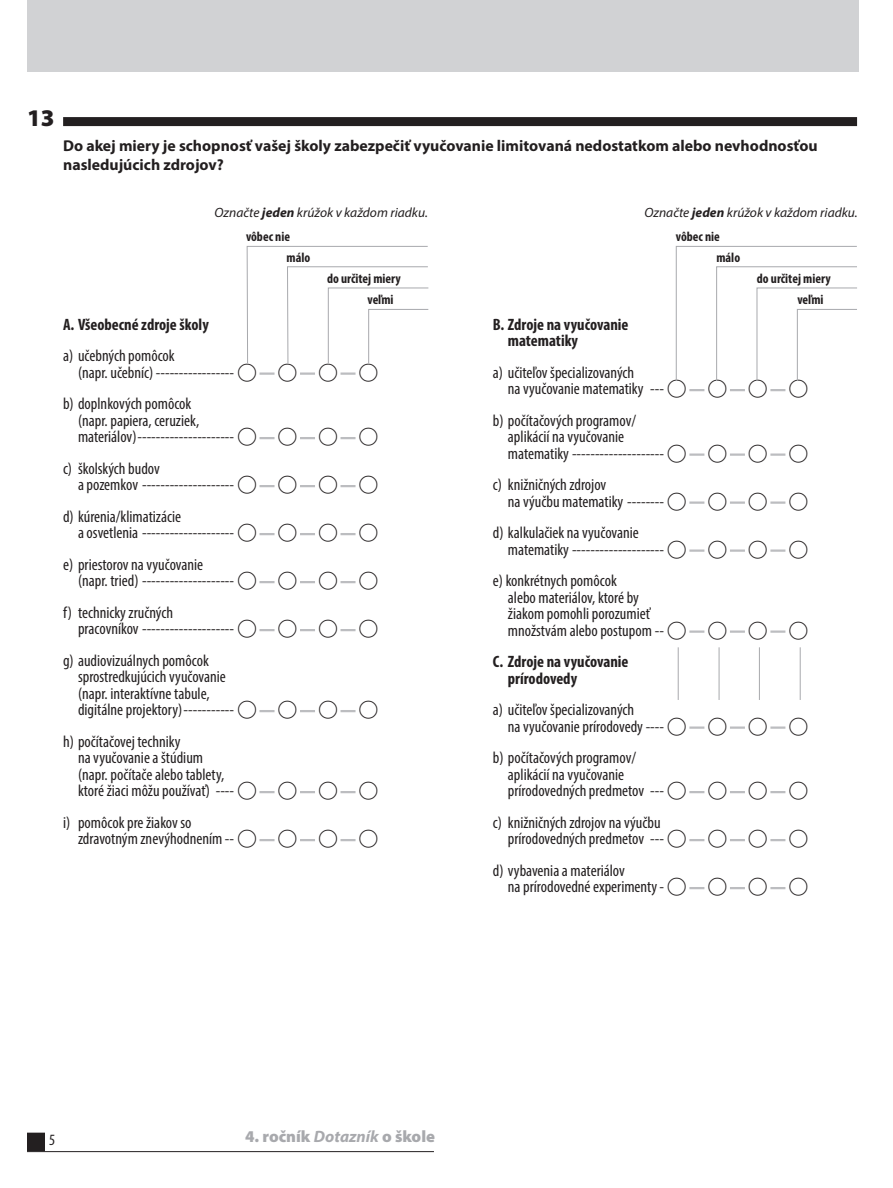
<style>
.page{position:relative;width:893px;height:1188px;background:#fff}
.page>*{position:absolute;margin:0;border:0;box-sizing:border-box;transform-origin:0 0}
.t1{font:900 24px "Myriad Pro";color:#231f20}
.t2{font:condensed 16.5px/16.5px "Myriad Pro";color:#231f20}
.t3{font:700 condensed 16.5px/16.5px "Myriad Pro";color:#231f20}
.t4{font:900 16.5px "Myriad Pro";color:#a8a9ad}
.t5{font:700 15.75px/18.9px "Myriad Pro";color:#231f20}
.t6{font:condensed 15.75px "Myriad Pro";color:#231f20}
.t7{font:italic 13.5px/24px "Myriad Pro";color:#231f20}
.t8{font:700 condensed 13.5px/21px "Myriad Pro";color:#231f20}
.s1{font-weight:700}
.s2{font-weight:700;font-style:normal;font-stretch:condensed}
.s3{font-family:"TIMSS options";font-stretch:normal;font-size:22.5px}
.s4{font-style:italic}
.s5{font-weight:700;font-style:italic}
</style>
<div class="page">
<div style="left:28px;top:1133px;width:16px;height:17px;background:#231f20"></div>
<div style="left:27px;top:1133px;width:18px;height:18px;border:2px solid #231f20"></div>
<hr style="left:27px;top:1151px;width:407px;height:1px;background:#231f20">
<div style="left:27px;top:0;width:831px;height:72px;background:#d1d2d4"></div>
<hr style="left:260px;top:372px;width:15px;height:3px;background:#bcbdc0">
<hr style="left:300px;top:372px;width:15px;height:3px;background:#bcbdc0">
<hr style="left:341px;top:372px;width:15px;height:3px;background:#bcbdc0">
<svg style="left:260px;top:437px;width:15px;height:2px"></svg>
<svg style="left:300px;top:437px;width:15px;height:2px"></svg>
<svg style="left:341px;top:437px;width:15px;height:2px"></svg>
<svg style="left:260px;top:485px;width:15px;height:2px"></svg>
<svg style="left:300px;top:485px;width:15px;height:2px"></svg>
<svg style="left:341px;top:485px;width:15px;height:2px"></svg>
<svg style="left:260px;top:533px;width:15px;height:2px"></svg>
<svg style="left:300px;top:533px;width:15px;height:2px"></svg>
<svg style="left:341px;top:533px;width:15px;height:2px"></svg>
<svg style="left:260px;top:581px;width:15px;height:2px"></svg>
<svg style="left:300px;top:581px;width:15px;height:2px"></svg>
<svg style="left:341px;top:581px;width:15px;height:2px"></svg>
<svg style="left:260px;top:629px;width:15px;height:2px"></svg>
<svg style="left:300px;top:629px;width:15px;height:2px"></svg>
<svg style="left:341px;top:629px;width:15px;height:2px"></svg>
<svg style="left:260px;top:710px;width:15px;height:2px"></svg>
<svg style="left:300px;top:710px;width:15px;height:2px"></svg>
<svg style="left:341px;top:710px;width:15px;height:2px"></svg>
<svg style="left:260px;top:791px;width:15px;height:2px"></svg>
<svg style="left:300px;top:791px;width:15px;height:2px"></svg>
<svg style="left:341px;top:791px;width:15px;height:2px"></svg>
<svg style="left:260px;top:839px;width:15px;height:2px"></svg>
<svg style="left:300px;top:839px;width:15px;height:2px"></svg>
<svg style="left:341px;top:839px;width:15px;height:2px"></svg>
<svg style="left:689px;top:389px;width:15px;height:2px"></svg>
<svg style="left:730px;top:389px;width:15px;height:2px"></svg>
<svg style="left:770px;top:389px;width:15px;height:2px"></svg>
<hr style="left:689px;top:453px;width:15px;height:3px;background:#bcbdc0">
<hr style="left:730px;top:453px;width:15px;height:3px;background:#bcbdc0">
<hr style="left:770px;top:453px;width:15px;height:3px;background:#bcbdc0">
<hr style="left:689px;top:501px;width:15px;height:3px;background:#bcbdc0">
<hr style="left:730px;top:501px;width:15px;height:3px;background:#bcbdc0">
<hr style="left:770px;top:501px;width:15px;height:3px;background:#bcbdc0">
<hr style="left:689px;top:549px;width:15px;height:3px;background:#bcbdc0">
<hr style="left:730px;top:549px;width:15px;height:3px;background:#bcbdc0">
<hr style="left:770px;top:549px;width:15px;height:3px;background:#bcbdc0">
<hr style="left:689px;top:630px;width:15px;height:3px;background:#bcbdc0">
<hr style="left:730px;top:630px;width:15px;height:3px;background:#bcbdc0">
<hr style="left:770px;top:630px;width:15px;height:3px;background:#bcbdc0">
<hr style="left:689px;top:726px;width:15px;height:3px;background:#bcbdc0">
<hr style="left:730px;top:726px;width:15px;height:3px;background:#bcbdc0">
<hr style="left:770px;top:726px;width:15px;height:3px;background:#bcbdc0">
<svg style="left:689px;top:791px;width:15px;height:2px"></svg>
<svg style="left:730px;top:791px;width:15px;height:2px"></svg>
<svg style="left:770px;top:791px;width:15px;height:2px"></svg>
<svg style="left:689px;top:839px;width:15px;height:2px"></svg>
<svg style="left:730px;top:839px;width:15px;height:2px"></svg>
<svg style="left:770px;top:839px;width:15px;height:2px"></svg>
<svg style="left:689px;top:887px;width:15px;height:2px"></svg>
<svg style="left:730px;top:887px;width:15px;height:2px"></svg>
<svg style="left:770px;top:887px;width:15px;height:2px"></svg>
<div style="left:63px;top:117px;width:794px;height:9px;background:#231f20"></div>
<hr style="left:678px;top:647px;width:1px;height:53px;background:#a8a9ad">
<hr style="left:719px;top:647px;width:1px;height:53px;background:#a8a9ad">
<hr style="left:759px;top:647px;width:1px;height:53px;background:#a8a9ad">
<hr style="left:800px;top:647px;width:1px;height:53px;background:#a8a9ad">
<svg style="left:675px;top:246px;width:182px;height:135px"></svg>
<svg style="left:246px;top:246px;width:183px;height:118px"></svg>
<h1 class="t1" style="left:27px;top:104px;width:29px">13</h1>
<p class="t5" style="left:63px;top:136px;width:756px">Do akej miery je schopnosť vašej školy zabezpečiť vyučovanie limitovaná nedostatkom alebo nevhodnosťou nasledujúcich zdrojov?</p>
<p class="t7" style="left:246px;top:200px;width:183px;text-indent:-31px">Označte <span class="s1">jeden</span> krúžok v každom riadku. <span class="s2">vôbec nie</span></p>
<p class="t8" style="left:287px;top:247px;width:25px">málo</p>
<p class="t8" style="left:368px;top:268px;width:35px;text-indent:-40px">do určitej miery veľmi</p>
<p class="t3" style="left:63px;top:316px;width:147px">A. Všeobecné zdroje školy</p>
<p class="t2" style="left:78px;top:347px;width:302px;text-indent:-15px">a) učebných pomôcok<br>(napr. učebníc) ----------------- <span class="s3">A A A A</span></p>
<p class="t2" style="left:78px;top:395px;width:302px;text-indent:-15px">b) doplnkových pomôcok<br>(napr. papiera, ceruziek,<br>materiálov) --------------------- <span class="s3">A A A A</span></p>
<p class="t2" style="left:78px;top:460px;width:302px;text-indent:-15px">c) školských budov<br>a pozemkov -------------------- <span class="s3">A A A A</span></p>
<p class="t2" style="left:78px;top:508px;width:302px;text-indent:-15px">d) kúrenia/klimatizácie<br>a osvetlenia -------------------- <span class="s3">A A A A</span></p>
<p class="t2" style="left:78px;top:556px;width:302px;text-indent:-15px">e) priestorov na vyučovanie<br>(napr. tried) -------------------- <span class="s3">A A A A</span></p>
<p class="t2" style="left:78px;top:604px;width:302px;text-indent:-15px">f) technicky zručných<br>pracovníkov -------------------- <span class="s3">A A A A</span></p>
<p class="t2" style="left:78px;top:652px;width:302px;text-indent:-15px">g) audiovizuálnych pomôcok<br>sprostredkujúcich vyučovanie<br>(napr. interaktívne tabule,<br>digitálne projektory) ----------- <span class="s3">A A A A</span></p>
<p class="t2" style="left:78px;top:733px;width:302px;text-indent:-15px">h) počítačovej techniky<br>na vyučovanie a štúdium<br>(napr. počítače alebo tablety,<br>ktoré žiaci môžu používať) ---- <span class="s3">A A A A</span></p>
<p class="t2" style="left:78px;top:814px;width:302px;text-indent:-15px">i) pomôcok pre žiakov so<br>zdravotným znevýhodnením -- <span class="s3">A A A A</span></p>
<p class="t7" style="left:676px;top:200px;width:183px;text-indent:-31px">Označte <span class="s1">jeden</span> krúžok v každom riadku. <span class="s2">vôbec nie</span></p>
<p class="t8" style="left:716px;top:247px;width:25px">málo</p>
<p class="t8" style="left:797px;top:268px;width:35px;text-indent:-40px">do určitej miery veľmi</p>
<p class="t3" style="left:508px;top:316px;width:122px;text-indent:-15px">B. Zdroje na vyučovanie matematiky</p>
<p class="t2" style="left:508px;top:364px;width:302px;text-indent:-15px">a) učiteľov špecializovaných<br>na vyučovanie matematiky --- <span class="s3">A A A A</span></p>
<p class="t2" style="left:508px;top:412px;width:302px;text-indent:-15px">b) počítačových programov/<br>aplikácií na vyučovanie<br>matematiky -------------------- <span class="s3">A A A A</span></p>
<p class="t2" style="left:508px;top:476px;width:302px;text-indent:-15px">c) knižničných zdrojov<br>na výučbu matematiky -------- <span class="s3">A A A A</span></p>
<p class="t2" style="left:508px;top:524px;width:302px;text-indent:-15px">d) kalkulačiek na vyučovanie<br>matematiky -------------------- <span class="s3">A A A A</span></p>
<p class="t2" style="left:508px;top:572px;width:302px;text-indent:-15px">e) konkrétnych pomôcok<br>alebo materiálov, ktoré by<br>žiakom pomohli porozumieť<br>množstvám alebo postupom -- <span class="s3">A A A A</span></p>
<p class="t3" style="left:508px;top:653px;width:122px;text-indent:-15px">C. Zdroje na vyučovanie prírodovedy</p>
<p class="t2" style="left:508px;top:701px;width:302px;text-indent:-15px">a) učiteľov špecializovaných<br>na vyučovanie prírodovedy ---- <span class="s3">A A A A</span></p>
<p class="t2" style="left:508px;top:749px;width:302px;text-indent:-15px">b) počítačových programov/<br>aplikácií na vyučovanie<br>prírodovedných predmetov --- <span class="s3">A A A A</span></p>
<p class="t2" style="left:508px;top:814px;width:302px;text-indent:-15px">c) knižničných zdrojov na výučbu<br>prírodovedných predmetov --- <span class="s3">A A A A</span></p>
<p class="t2" style="left:508px;top:862px;width:302px;text-indent:-15px">d) vybavenia a materiálov<br>na prírodovedné experimenty - <span class="s3">A A A A</span></p>
<p class="t6" style="left:49px;top:1130px;width:8px">4</p>
<p class="t4" style="left:247px;top:1127px;width:194px">4. ročník <span class="s4">Dotazník</span> o škole</p>
<p class="t6" style="left:49px;top:1130px;width:8px">5</p>
<p class="t4" style="left:245px;top:1127px;width:191px">4. ročník <span class="s5">Dotazník</span> o škole</p>
</div>
